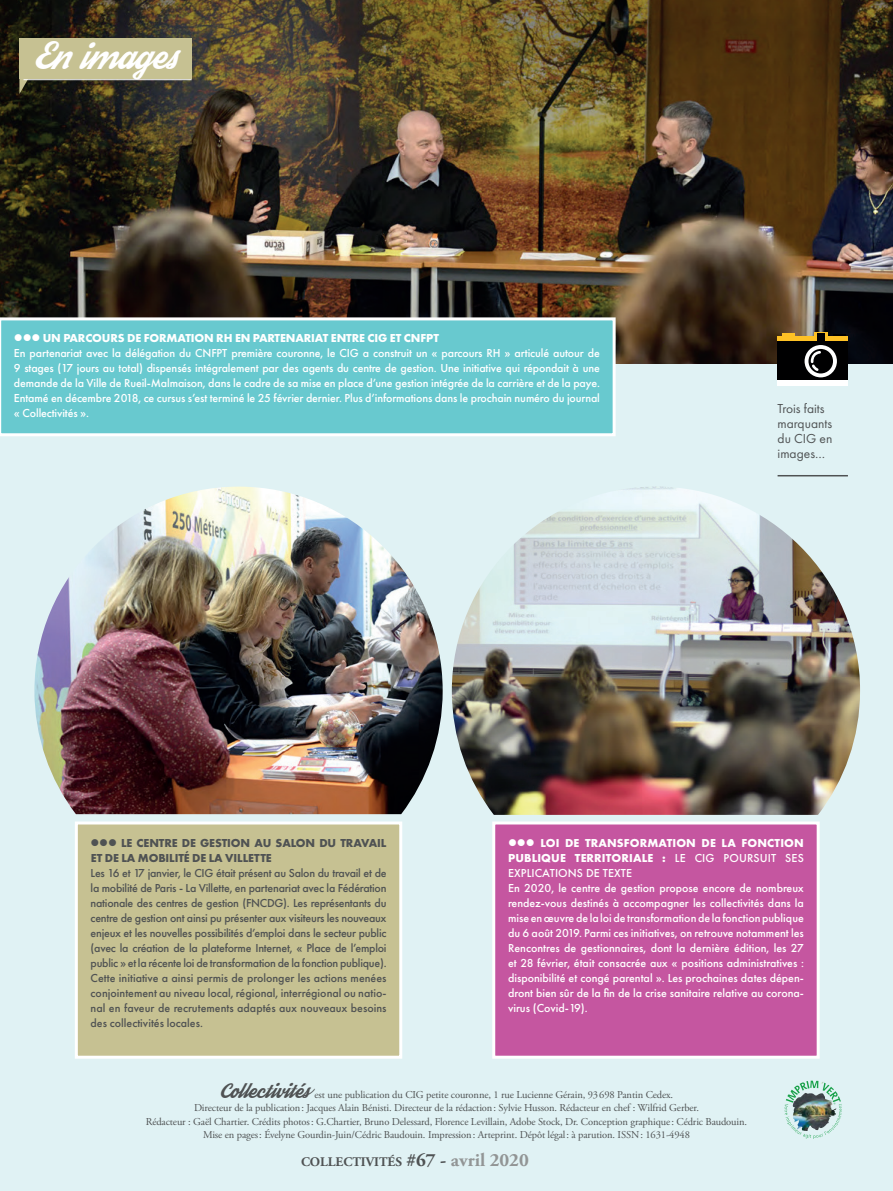
<style>
.page{position:relative;width:893px;height:1191px;background:#e0f2f4}
.page>*{position:absolute;margin:0;border:0;box-sizing:border-box;transform-origin:0 0}
.t1{font:26.4px "Streetwear";color:#fff}
.t2{font:13.5px/15px "Futura PT";color:#4f5253}
.t3{font:700 13.2px "Adobe Garamond Pro";color:#4f5253}
.t4{font:500 12px/15px "Futura PT";letter-spacing:-.01em;color:#fff}
.t5{font:500 12px/15px "Futura PT";color:#4f5253;text-align:justify}
.t6{font:700 12px/15px "Futura PT";letter-spacing:-.01em;color:#4f5253}
.t7{font:10.5px/13.5px "Adobe Garamond Pro";letter-spacing:-.01em;color:#4f5253;text-align:center}
.s1{font-weight:700}
.s2{font-family:"Streetwear";font-size:15px}
.s3{font-size:18.75px}
.s4{font-size:18.75px;color:#929595}
</style>
<div class="page">
<img style="left:784px;top:1080px;width:58px;height:59px">
<img style="left:0;top:0;width:893px;height:364px">
<div style="left:19px;top:38px;width:173px;height:41px;background:#c6c192"></div>
<svg style="left:19px;top:79px;width:9px;height:15px"></svg>
<hr style="left:24px;top:79px;width:168px;height:1px;background:#fff">
<div style="left:0;top:317px;width:616px;height:119px;background:#68c9cf"></div>
<div style="left:76px;top:823px;width:325px;height:234px;background:#c6c192"></div>
<div style="left:75px;top:821px;width:327px;height:237px;border:3px solid #fff"></div>
<div style="left:494px;top:823px;width:324px;height:234px;background:#c556a0"></div>
<div style="left:492px;top:821px;width:328px;height:237px;border:3px solid #fff"></div>
<div style="left:782px;top:334px;width:12px;height:7px;background:#fec125"></div>
<svg style="left:814px;top:332px;width:14px;height:5px"></svg>
<svg style="left:833px;top:334px;width:12px;height:3px"></svg>
<div style="left:778px;top:337px;width:70px;height:5px;background:#fec125"></div>
<div style="left:778px;top:342px;width:70px;height:39px;background:#000001"></div>
<div style="left:778px;top:380px;width:70px;height:6px;background:#fff"></div>
<div style="left:817px;top:334px;width:7px;height:7px;background:#000001"></div>
<svg style="left:805px;top:345px;width:32px;height:32px"></svg>
<div style="left:808px;top:349px;width:25px;height:24px;background:#000001;border-radius:50%"></div>
<svg style="left:811px;top:351px;width:10px;height:20px"></svg>
<hr style="left:778px;top:475px;width:70px;height:1px;background:#4f5253">
<img style="left:34px;top:486px;width:409px;height:328px">
<img style="left:452px;top:486px;width:408px;height:329px">
<h1 class="t1" style="left:33px;top:44px;width:147px">En images</h1>
<p class="t4" style="left:14px;top:331px;width:587px">●●● <span class="s1">UN PARCOURS DE FORMATION RH EN PARTENARIAT ENTRE CIG ET CNFPT<br></span>En partenariat avec la délégation du CNFPT première couronne, le CIG a construit un « parcours RH » articulé autour de 9 stages (17 jours au total) dispensés intégralement par des agents du centre de gestion. Une initiative qui répondait à une demande de la Ville de Rueil-Malmaison, dans le cadre de sa mise en place d’une gestion intégrée de la carrière et de la paye.<br>Entamé en décembre 2018, ce cursus s’est terminé le 25 février dernier. Plus d’informations dans le prochain numéro du journal « Collectivités ».</p>
<p class="t2" style="left:778px;top:401px;width:56px">Trois faits marquants du CIG en images…</p>
<p class="t6" style="left:91px;top:834px;width:297px">●●● LE CENTRE DE GESTION AU SALON DU TRAVAIL<br>ET DE LA MOBILITÉ DE LA VILLETTE</p>
<p class="t5" style="left:91px;top:865px;width:297px">Les 16 et 17 janvier, le CIG était présent au Salon du travail et de la mobilité de Paris - La Villette, en partenariat avec la Fédération nationale des centres de gestion (FNCDG). Les représentants du centre de gestion ont ainsi pu présenter aux visiteurs les nouveaux enjeux et les nouvelles possibilités d’emploi dans le secteur public (avec la création de la plateforme Internet, « Place de l’emploi public » et la récente loi de transformation de la fonction publique).<br>Cette initiative a ainsi permis de prolonger les actions menées conjointement au niveau local, régional, interrégional ou natio&shy;nal en faveur de recrutements adaptés aux nouveaux besoins des collectivités locales.</p>
<p class="t4" style="left:508px;top:835px;width:297px">●●● <span class="s1">LOI DE TRANSFORMATION DE LA FONCTION PUBLIQUE TERRITORIALE :</span> LE CIG POURSUIT SES EXPLICATIONS DE TEXTE<br>En 2020, le centre de gestion propose encore de nombreux rendez-vous destinés à accompagner les collectivités dans la mise en œuvre de la loi de transformation de la fonction publique du 6 août 2019. Parmi ces initiatives, on retrouve notamment les Rencontres de gestionnaires, dont la dernière édition, les 27 et 28 février, était consacrée aux « positions administratives : disponibilité et congé parental ». Les prochaines dates dépen&shy;dront bien sûr de la fin de la crise sanitaire relative au corona&shy;virus (Covid-19).</p>
<p class="t7" style="left:146px;top:1087px;width:603px"><span class="s2">Collectivités</span> est une publication du CIG petite couronne, 1 rue Lucienne Gérain, 93698 Pantin Cedex.<br>Directeur de la publication: Jacques Alain Bénisti. Directeur de la rédaction: Sylvie Husson. Rédacteur en chef : Wilfrid Gerber.<br>Rédacteur : Gaël Chartier. Crédits photos: G.Chartier, Bruno Delessard, Florence Levillain, Adobe Stock, Dr. Conception graphique: Cédric Baudouin.<br>Mise en pages: Évelyne Gourdin-Juin/Cédric Baudouin. Impression: Arteprint. Dépôt légal: à parution. ISSN: 1631-4948</p>
<p class="t3" style="left:301px;top:1154px;width:229px">COLLECTIVITÉS <span class="s3">#67 -</span> <span class="s4">avril 2020</span></p>
</div>
